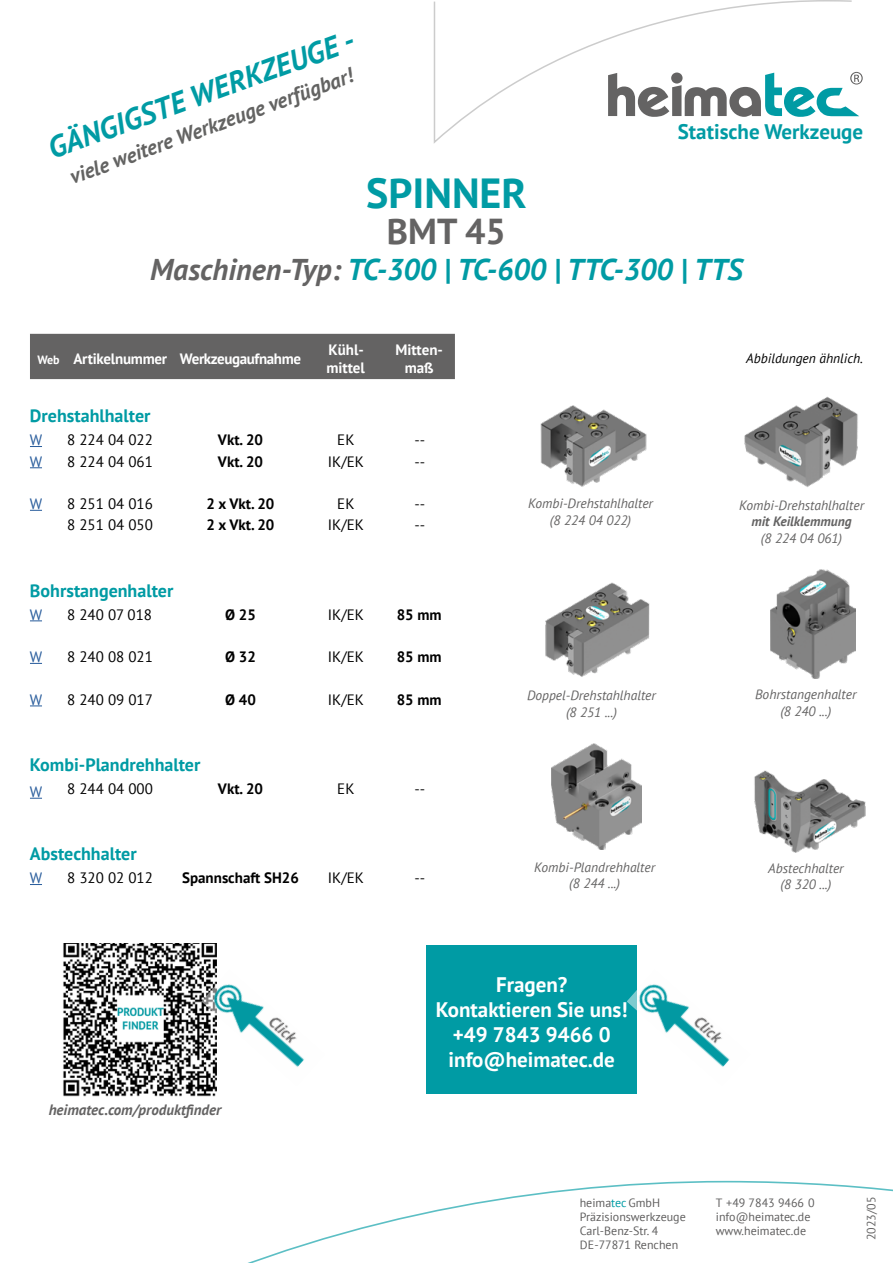
<style>
.page{position:relative;width:893px;height:1263px;background:#fff}
.page>*{position:absolute;margin:0;border:0;box-sizing:border-box;transform-origin:0 0}
.t1{font:700 42px "PT Sans";color:#009ba4}
.t2{font:700 36px "PT Sans";color:#646363}
.t3{font:italic 700 30px "PT Sans";color:#009ba4}
.t4{font:700 21px "PT Sans";color:#fff}
.t5{font:italic 700 21px "PT Sans";color:#636362}
.t6{font:700 21px "PT Sans";color:#009ba4}
.t7{font:700 18px "PT Sans";color:#009ba4}
.t8{font:15px "PT Sans";color:#000}
.t9{font:700 15px "PT Sans";color:#000}
.t10{font:700 15px/18px "PT Sans";letter-spacing:-.015em;color:#fff;text-align:center}
.t11{font:italic 700 15px "PT Sans";color:#646363}
.t12{font:15px "PT Sans";color:#275b9b}
.t13{font:italic 13.5px "PT Sans";color:#646363}
.t14{font:italic 13.5px "PT Sans";color:#000}
.t15{font:italic 700 13.5px "PT Sans";color:#646363}
.t16{font:12px/13.8px "PT Sans";color:#5f5e5e}
.t17{font:12px "PT Sans";color:#646363}
.t18{font:700 12px "PT Sans";color:#fff}
.s1{color:#646363}
.s2{color:#009ba4}
</style>
<div class="page">
<div style="left:426px;top:945px;width:211px;height:149px;background:#009ba4"></div>
<img style="left:63px;top:943px;width:154px;height:154px">
<svg style="left:853px;top:72px;width:10px;height:45px"></svg>
<div style="left:30px;top:334px;width:425px;height:45px;background:#646363"></div>
<svg style="left:30px;top:446px;width:12px;height:1px"></svg>
<svg style="left:30px;top:467px;width:12px;height:1px"></svg>
<svg style="left:30px;top:510px;width:12px;height:1px"></svg>
<svg style="left:30px;top:620px;width:12px;height:1px"></svg>
<svg style="left:30px;top:663px;width:12px;height:1px"></svg>
<svg style="left:30px;top:705px;width:12px;height:1px"></svg>
<svg style="left:30px;top:798px;width:12px;height:1px"></svg>
<svg style="left:30px;top:884px;width:12px;height:1px"></svg>
<svg style="left:433px;top:0;width:420px;height:143px"></svg>
<svg style="left:248px;top:1180px;width:645px;height:83px"></svg>
<img style="left:201px;top:970px;width:103px;height:116px">
<img style="left:627px;top:984px;width:103px;height:83px">
<img style="left:744px;top:396px;width:114px;height:91px">
<img style="left:770px;top:570px;width:85px;height:109px">
<img style="left:540px;top:405px;width:107px;height:82px">
<img style="left:552px;top:744px;width:90px;height:106px">
<img style="left:754px;top:770px;width:112px;height:83px">
<img style="left:545px;top:582px;width:105px;height:95px">
<h3 class="t3" style="left:42px;top:131px;width:325px;rotate:-20deg">GÄNGIGSTE WERKZEUGE -</h3>
<h3 class="t5" style="left:66px;top:164px;width:301px;rotate:-20deg">viele weitere Werkzeuge verfügbar!</h3>
<p class="t6" style="left:678px;top:118px;width:187px">Statische Werkzeuge</p>
<p class="t1" style="left:366px;top:166px;width:162px">SPINNER</p>
<p class="t2" style="left:387px;top:208px;width:121px">BMT 45</p>
<p class="t3" style="left:150px;top:250px;width:594px"><span class="s1">Maschinen-Typ:</span> TC-300 | TC-600 | TTC-300 | TTS</p>
<p class="t18" style="left:38px;top:352px;width:23px">Web</p>
<p class="t10" style="left:73px;top:350px;width:95px">Artikelnummer</p>
<p class="t10" style="left:180px;top:350px;width:123px">Werkzeugaufnahme</p>
<p class="t10" style="left:329px;top:341px;width:37px">Kühl-</p>
<p class="t10" style="left:326px;top:359px;width:40px">mittel</p>
<p class="t10" style="left:395px;top:341px;width:49px">Mitten&shy;maß</p>
<p class="t7" style="left:30px;top:404px;width:122px">Drehstahlhalter</p>
<p class="t12" style="left:30px;top:430px;width:14px">W</p>
<p class="t8" style="left:67px;top:430px;width:87px">8 224 04 022</p>
<p class="t9" style="left:218px;top:430px;width:47px">Vkt. 20</p>
<p class="t8" style="left:337px;top:430px;width:19px">EK</p>
<p class="t8" style="left:414px;top:430px;width:12px">--</p>
<p class="t12" style="left:30px;top:452px;width:14px">W</p>
<p class="t8" style="left:67px;top:452px;width:87px">8 224 04 061</p>
<p class="t9" style="left:218px;top:451px;width:47px">Vkt. 20</p>
<p class="t8" style="left:328px;top:452px;width:38px">IK/EK</p>
<p class="t8" style="left:414px;top:452px;width:12px">--</p>
<p class="t12" style="left:30px;top:494px;width:14px">W</p>
<p class="t8" style="left:67px;top:494px;width:87px">8 251 04 016</p>
<p class="t9" style="left:207px;top:494px;width:69px">2 x Vkt. 20</p>
<p class="t8" style="left:337px;top:494px;width:19px">EK</p>
<p class="t8" style="left:414px;top:494px;width:12px">--</p>
<p class="t8" style="left:67px;top:515px;width:87px">8 251 04 050</p>
<p class="t9" style="left:207px;top:515px;width:69px">2 x Vkt. 20</p>
<p class="t8" style="left:328px;top:515px;width:38px">IK/EK</p>
<p class="t8" style="left:414px;top:515px;width:12px">--</p>
<p class="t7" style="left:30px;top:578px;width:145px">Bohrstangenhalter</p>
<p class="t12" style="left:30px;top:605px;width:14px">W</p>
<p class="t8" style="left:67px;top:605px;width:86px">8 240 07 018</p>
<p class="t9" style="left:225px;top:605px;width:32px">Ø 25</p>
<p class="t8" style="left:328px;top:605px;width:38px">IK/EK</p>
<p class="t9" style="left:397px;top:605px;width:46px">85 mm</p>
<p class="t12" style="left:30px;top:647px;width:14px">W</p>
<p class="t8" style="left:67px;top:647px;width:87px">8 240 08 021</p>
<p class="t9" style="left:225px;top:647px;width:32px">Ø 32</p>
<p class="t8" style="left:328px;top:647px;width:38px">IK/EK</p>
<p class="t9" style="left:397px;top:647px;width:46px">85 mm</p>
<p class="t12" style="left:30px;top:690px;width:14px">W</p>
<p class="t8" style="left:67px;top:690px;width:87px">8 240 09 017</p>
<p class="t9" style="left:225px;top:690px;width:32px">Ø 40</p>
<p class="t8" style="left:328px;top:690px;width:38px">IK/EK</p>
<p class="t9" style="left:397px;top:690px;width:46px">85 mm</p>
<p class="t7" style="left:30px;top:753px;width:172px">Kombi-Plandrehhalter</p>
<p class="t12" style="left:30px;top:782px;width:14px">W</p>
<p class="t8" style="left:67px;top:779px;width:87px">8 244 04 000</p>
<p class="t9" style="left:218px;top:779px;width:47px">Vkt. 20</p>
<p class="t8" style="left:337px;top:779px;width:19px">EK</p>
<p class="t8" style="left:414px;top:779px;width:12px">--</p>
<p class="t7" style="left:30px;top:842px;width:108px">Abstechhalter</p>
<p class="t12" style="left:30px;top:868px;width:14px">W</p>
<p class="t8" style="left:67px;top:868px;width:87px">8 320 02 012</p>
<p class="t9" style="left:182px;top:868px;width:118px">Spannschaft SH26</p>
<p class="t8" style="left:328px;top:868px;width:38px">IK/EK</p>
<p class="t8" style="left:414px;top:868px;width:12px">--</p>
<p class="t13" style="left:528px;top:495px;width:127px">Kombi-Drehstahlhalter</p>
<p class="t13" style="left:550px;top:511px;width:83px">(8 224 04 022)</p>
<p class="t13" style="left:527px;top:687px;width:130px">Doppel-Drehstahlhalter</p>
<p class="t13" style="left:566px;top:703px;width:52px">(8 251 ...)</p>
<p class="t13" style="left:534px;top:859px;width:122px">Kombi-Plandrehhalter</p>
<p class="t13" style="left:569px;top:875px;width:52px">(8 244 ...)</p>
<p class="t11" style="left:49px;top:1100px;width:174px">heimatec.com/produktfinder</p>
<p class="t4" style="left:496px;top:970px;width:73px">Fragen?</p>
<p class="t4" style="left:436px;top:996px;width:193px">Kontaktieren Sie uns!</p>
<p class="t4" style="left:453px;top:1021px;width:159px">+49 7843 9466 0</p>
<p class="t4" style="left:449px;top:1046px;width:168px">info@heimatec.de</p>
<p class="t14" style="left:746px;top:350px;width:118px">Abbildungen ähnlich.</p>
<p class="t13" style="left:739px;top:497px;width:127px">Kombi-Drehstahlhalter</p>
<p class="t15" style="left:751px;top:513px;width:102px">mit Keilklemmung</p>
<p class="t13" style="left:761px;top:529px;width:83px">(8 224 04 061)</p>
<p class="t13" style="left:755px;top:686px;width:103px">Bohrstangenhalter</p>
<p class="t13" style="left:780px;top:702px;width:52px">(8 240 ...)</p>
<p class="t13" style="left:768px;top:859px;width:77px">Abstechhalter</p>
<p class="t13" style="left:780px;top:876px;width:52px">(8 320 ...)</p>
<p class="t16" style="left:580px;top:1196px;width:108px">heima<span class="s2">tec</span> GmbH<br>Präzisionswerkzeuge<br>Carl-Benz-Str. 4<br>DE-77871 Renchen</p>
<p class="t16" style="left:716px;top:1196px;width:100px">T +49 7843 9466 0 info@heimatec.de www.heimatec.de</p>
<p class="t17" style="left:863px;top:1240px;width:45px;rotate:-90deg">2023/05</p>
</div>
